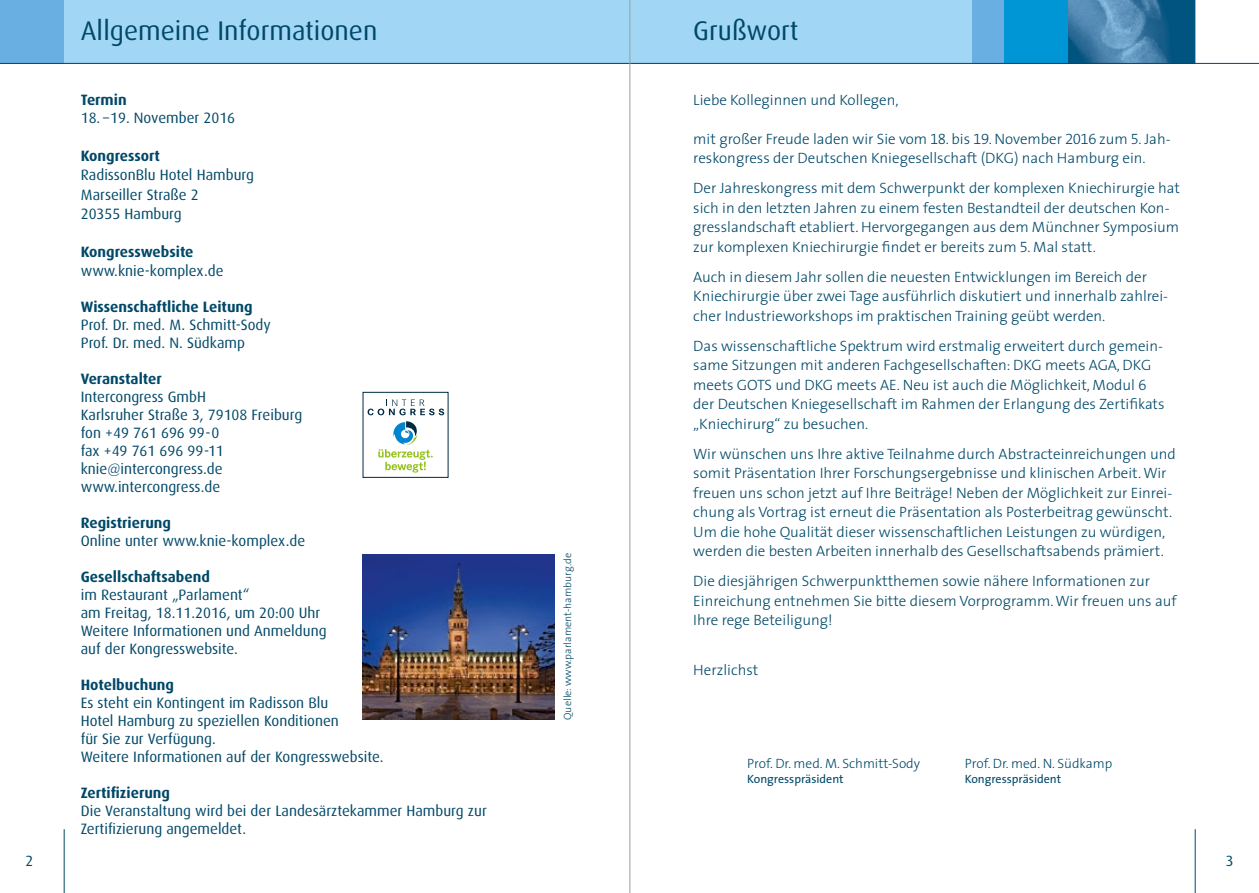
<style>
.page{position:relative;width:1259px;height:893px;background:#fff}
.page>*{position:absolute;margin:0;border:0;box-sizing:border-box;transform-origin:0 0}
.t1{font:27px "Dax";color:#004868}
.t2{font:300 15px/19.5px "Geo Sans";color:#004868}
.t3{font:15px/18px "Dax";color:#004868}
.t4{font:700 15px "Dax";color:#004868}
.t5{font:14.85px "Dax";color:#004868}
.t6{font:300 13.5px "Geo Sans";color:#004868}
.t7{font:12px "Geo Sans";color:#004868}
.t8{font:300 10.5px "Geo Sans";color:#004868}
</style>
<div class="page">
<div style="left:64px;top:0;width:1131px;height:64px;background:#a2d6f5"></div>
<img style="left:1067px;top:0;width:128px;height:63px">
<div style="left:972px;top:0;width:31px;height:64px;background:#69afe1"></div>
<div style="left:1003px;top:0;width:64px;height:64px;background:#0096d5"></div>
<hr style="left:1194px;top:829px;width:1px;height:64px;background:#004868">
<div style="left:0;top:0;width:64px;height:64px;background:#69afe1"></div>
<hr style="left:64px;top:829px;width:1px;height:64px;background:#004868">
<hr style="left:0;top:63px;width:1259px;height:1px;background:#004868">
<svg style="left:367px;top:399px;width:77px;height:16px"></svg>
<svg style="left:378px;top:421px;width:55px;height:52px"></svg>
<div style="left:363px;top:392px;width:85px;height:86px;border:1px solid #002a41"></div>
<img style="left:362px;top:555px;width:192px;height:164px">
<hr style="left:629px;top:0;width:1px;height:893px;background:#9c9c9d">
<h1 class="t1" style="left:81px;top:16px;width:298px">Allgemeine Informationen</h1>
<h1 class="t1" style="left:693px;top:16px;width:107px">Grußwort</h1>
<p class="t4" style="left:81px;top:91px;width:47px">Termin</p>
<p class="t3" style="left:81px;top:109px;width:156px">18. – 19. November 2016</p>
<p class="t4" style="left:81px;top:147px;width:81px">Kongressort</p>
<p class="t3" style="left:81px;top:165px;width:175px;line-height:19.5px">RadissonBlu Hotel Hamburg<br>Marseiller Straße 2<br>20355 Hamburg</p>
<p class="t4" style="left:81px;top:243px;width:114px">Kongresswebsite</p>
<p class="t3" style="left:81px;top:262px;width:144px">www.knie-komplex.de</p>
<p class="t4" style="left:81px;top:298px;width:173px">Wissenschaftliche Leitung</p>
<p class="t3" style="left:81px;top:316px;width:192px">Prof. Dr. med. M. Schmitt-Sody<br>Prof. Dr. med. N. Südkamp</p>
<p class="t4" style="left:81px;top:370px;width:83px">Veranstalter</p>
<p class="t3" style="left:81px;top:388px;width:223px">Intercongress GmbH<br>Karlsruher Straße 3, 79108 Freiburg fon +49 761 696 99-0<br>fax +49 761 696 99-11 knie@intercongress.de www.intercongress.de</p>
<p class="t4" style="left:81px;top:514px;width:92px">Registrierung</p>
<p class="t3" style="left:81px;top:532px;width:226px">Online unter www.knie-komplex.de</p>
<p class="t4" style="left:81px;top:568px;width:131px">Gesellschaftsabend</p>
<p class="t3" style="left:81px;top:586px;width:247px">im Restaurant „Parlament“<br>am Freitag, 18.11.2016, um 20:00 Uhr<br>Weitere Informationen und Anmeldung auf der Kongresswebsite.</p>
<p class="t4" style="left:81px;top:676px;width:95px">Hotelbuchung</p>
<p class="t3" style="left:81px;top:694px;width:304px">Es steht ein Kontingent im Radisson Blu<br>Hotel Hamburg zu speziellen Konditionen<br>für Sie zur Verfügung.<br>Weitere Informationen auf der Kongresswebsite.</p>
<p class="t4" style="left:81px;top:784px;width:91px">Zertifizierung</p>
<p class="t3" style="left:81px;top:802px;width:407px">Die Veranstaltung wird bei der Landesärztekammer Hamburg zur<br>Zertifizierung angemeldet.</p>
<p class="t8" style="left:559px;top:720px;width:168px;rotate:-90deg">Quelle: www.parlament-hamburg.de</p>
<p class="t2" style="left:693px;top:89px;width:207px">Liebe Kolleginnen und Kollegen,</p>
<p class="t2" style="left:693px;top:128px;width:479px">mit großer Freude laden wir Sie vom 18. bis 19. November 2016 zum 5. Jah&shy;reskongress der Deutschen Kniegesellschaft (DKG) nach Hamburg ein.</p>
<p class="t2" style="left:693px;top:178px;width:488px">Der Jahreskongress mit dem Schwerpunkt der komplexen Kniechirurgie hat sich in den letzten Jahren zu einem festen Bestandteil der deutschen Kon&shy;gresslandschaft etabliert. Hervorgegangen aus dem Münchner Symposium zur komplexen Kniechirurgie findet er bereits zum 5. Mal statt.</p>
<p class="t2" style="left:693px;top:266px;width:476px">Auch in diesem Jahr sollen die neuesten Entwicklungen im Bereich der<br>Kniechirurgie über zwei Tage ausführlich diskutiert und innerhalb zahlrei&shy;cher Industrieworkshops im praktischen Training geübt werden.</p>
<p class="t2" style="left:693px;top:335px;width:473px">Das wissenschaftliche Spektrum wird erstmalig erweitert durch gemein&shy;same Sitzungen mit anderen Fachgesellschaften: DKG meets AGA, DKG meets GOTS und DKG meets AE. Neu ist auch die Möglichkeit, Modul 6 der Deutschen Kniegesellschaft im Rahmen der Erlangung des Zertifikats „Kniechirurg“ zu besuchen.</p>
<p class="t2" style="left:693px;top:443px;width:484px">Wir wünschen uns Ihre aktive Teilnahme durch Abstracteinreichungen und somit Präsentation Ihrer Forschungsergebnisse und klinischen Arbeit. Wir freuen uns schon jetzt auf Ihre Beiträge! Neben der Möglichkeit zur Einrei&shy;chung als Vortrag ist erneut die Präsentation als Posterbeitrag gewünscht.<br>Um die hohe Qualität dieser wissenschaftlichen Leistungen zu würdigen, werden die besten Arbeiten innerhalb des Gesellschaftsabends prämiert.</p>
<p class="t2" style="left:693px;top:571px;width:485px">Die diesjährigen Schwerpunktthemen sowie nähere Informationen zur<br>Einreichung entnehmen Sie bitte diesem Vorprogramm. Wir freuen uns auf<br>Ihre rege Beteiligung!</p>
<p class="t2" style="left:693px;top:659px;width:67px">Herzlichst</p>
<p class="t6" style="left:747px;top:752px;width:174px">Prof. Dr. med. M. Schmitt-Sody</p>
<p class="t6" style="left:965px;top:752px;width:149px">Prof. Dr. med. N. Südkamp</p>
<p class="t7" style="left:747px;top:769px;width:98px">Kongresspräsident</p>
<p class="t7" style="left:965px;top:769px;width:98px">Kongresspräsident</p>
<p class="t5" style="left:26px;top:853px;width:9px">2</p>
<p class="t5" style="left:1225px;top:853px;width:9px">3</p>
</div>
